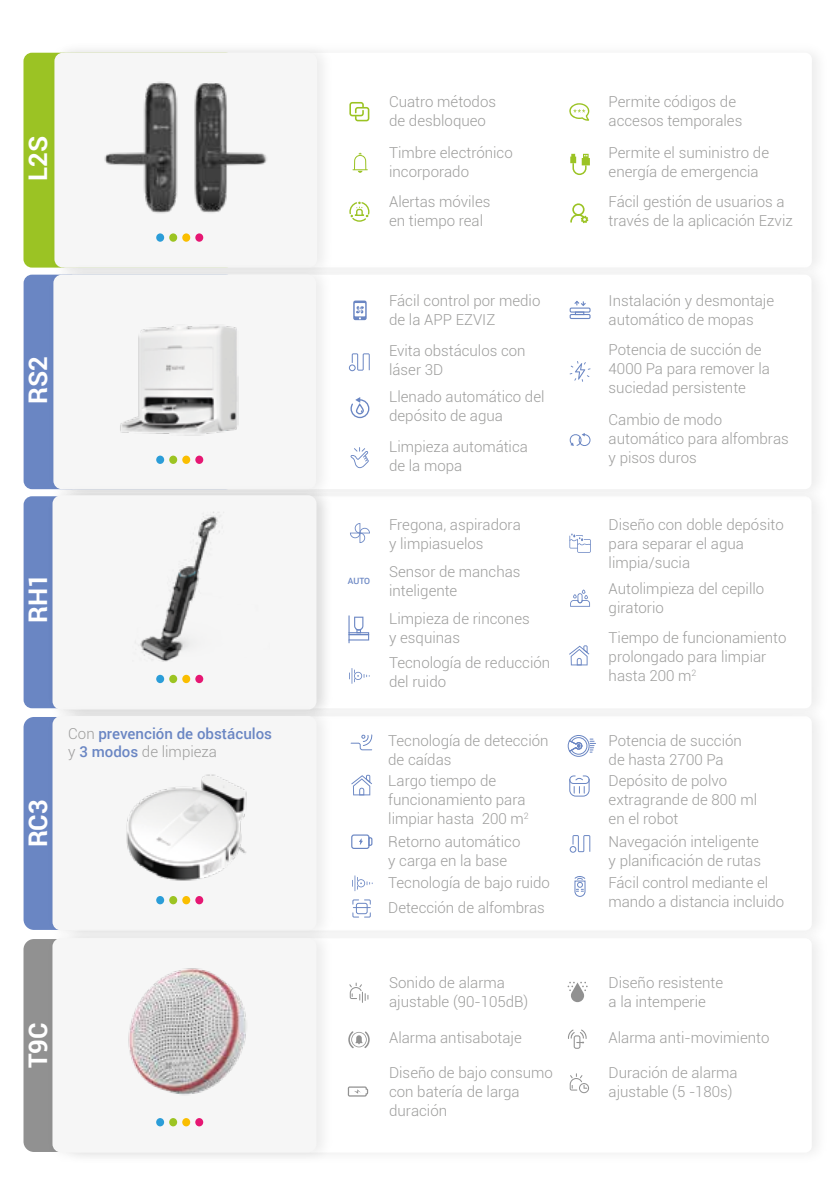
<style>
.page{position:relative;width:840px;height:1191px;background:#fff}
.page>*{position:absolute;margin:0;border:0;box-sizing:border-box;transform-origin:0 0}
.t1{font:700 25.6px "Roboto";color:#fff}
.t2{font:300 15px/19px "Roboto";color:#9d9d9c}
.t3{font:500 15px "Roboto";color:#6a86c3}
.t4{font:500 8.6px "Roboto";color:#6a86c3}
.s1{font-weight:300;color:#9d9d9c}
.s2{color:#9d9c9c}
.s3{font-weight:500;color:#6a86c3}
</style>
<div class="page">
<div style="left:24px;top:496px;width:210px;height:212px;background:#6a86c3;border-radius:8px"></div>
<div style="left:67px;top:496px;width:744px;height:212px;background:#fff;border-radius:7px"></div>
<div style="left:23px;top:53px;width:211px;height:214px;background:#9bc324;border-radius:8px"></div>
<div style="left:24px;top:275px;width:210px;height:214px;background:#6a86c3;border-radius:8px"></div>
<img style="left:43px;top:45px;width:296px;height:213px">
<div style="left:54px;top:53px;width:263px;height:214px;background:#f6f6f6;border-radius:8px"></div>
<div style="left:67px;top:275px;width:744px;height:214px;background:#fff;border-radius:7px"></div>
<img style="left:42px;top:258px;width:296px;height:219px">
<div style="left:53px;top:275px;width:263px;height:214px;background:#f6f6f6;border-radius:8px"></div>
<div style="left:52px;top:495px;width:264px;height:214px;background:#f6f6f6;border-radius:8px"></div>
<img style="left:41px;top:699px;width:298px;height:222px">
<div style="left:52px;top:716px;width:264px;height:214px;background:#f6f6f6;border-radius:8px"></div>
<svg style="left:349px;top:202px;width:20px;height:20px"></svg>
<svg style="left:570px;top:203px;width:18px;height:20px"></svg>
<svg style="left:349px;top:102px;width:20px;height:19px"></svg>
<svg style="left:570px;top:154px;width:19px;height:21px"></svg>
<svg style="left:352px;top:153px;width:15px;height:20px"></svg>
<svg style="left:569px;top:103px;width:20px;height:18px"></svg>
<svg style="left:348px;top:353px;width:21px;height:18px"></svg>
<svg style="left:569px;top:835px;width:21px;height:17px"></svg>
<svg style="left:350px;top:447px;width:18px;height:21px"></svg>
<div style="left:156px;top:455px;width:8px;height:9px;background:#2b9dd8;border-radius:50%"></div>
<div style="left:169px;top:455px;width:8px;height:9px;background:#9cc422;border-radius:50%"></div>
<div style="left:182px;top:455px;width:8px;height:9px;background:#fabe00;border-radius:50%"></div>
<div style="left:195px;top:455px;width:8px;height:9px;background:#e61773;border-radius:50%"></div>
<div style="left:156px;top:233px;width:8px;height:9px;background:#2b9dd8;border-radius:50%"></div>
<div style="left:169px;top:233px;width:8px;height:9px;background:#9cc422;border-radius:50%"></div>
<div style="left:182px;top:233px;width:8px;height:9px;background:#fabe00;border-radius:50%"></div>
<div style="left:195px;top:233px;width:8px;height:9px;background:#e61773;border-radius:50%"></div>
<div style="left:156px;top:675px;width:8px;height:8px;background:#2b9dd8;border-radius:50%"></div>
<div style="left:169px;top:675px;width:8px;height:8px;background:#9cc422;border-radius:50%"></div>
<div style="left:182px;top:675px;width:8px;height:8px;background:#fabe00;border-radius:50%"></div>
<div style="left:195px;top:675px;width:8px;height:8px;background:#e61773;border-radius:50%"></div>
<img style="left:104px;top:81px;width:163px;height:132px">
<img style="left:120px;top:326px;width:119px;height:110px">
<img style="left:41px;top:477px;width:287px;height:202px">
<svg style="left:350px;top:523px;width:20px;height:20px"></svg>
<svg style="left:348px;top:615px;width:21px;height:28px"></svg>
<svg style="left:353px;top:300px;width:13px;height:20px"></svg>
<svg style="left:569px;top:645px;width:20px;height:20px"></svg>
<svg style="left:570px;top:589px;width:19px;height:18px"></svg>
<svg style="left:569px;top:533px;width:21px;height:20px"></svg>
<svg style="left:350px;top:397px;width:20px;height:22px"></svg>
<svg style="left:569px;top:433px;width:21px;height:13px"></svg>
<div style="left:569px;top:307px;width:21px;height:5px;border:1px solid #6a86c3"></div>
<div style="left:569px;top:314px;width:21px;height:5px;border:1px solid #6a86c3"></div>
<div style="left:574px;top:311px;width:10px;height:4px;border:1px solid #6a86c3"></div>
<svg style="left:574px;top:300px;width:12px;height:6px"></svg>
<svg style="left:569px;top:361px;width:21px;height:21px"></svg>
<svg style="left:349px;top:668px;width:20px;height:16px"></svg>
<img style="left:23px;top:739px;width:349px;height:172px">
<svg style="left:567px;top:735px;width:28px;height:22px"></svg>
<svg style="left:569px;top:775px;width:20px;height:22px"></svg>
<svg style="left:350px;top:734px;width:22px;height:17px"></svg>
<svg style="left:352px;top:899px;width:19px;height:19px"></svg>
<svg style="left:574px;top:876px;width:12px;height:21px"></svg>
<div style="left:351px;top:834px;width:18px;height:15px;border:1px solid #6a86c3;border-radius:2px"></div>
<svg style="left:359px;top:836px;width:14px;height:10px"></svg>
<div style="left:23px;top:939px;width:322px;height:213px;background:#919191;border-radius:10px"></div>
<div style="left:67px;top:938px;width:744px;height:214px;background:#fff;border-radius:7px"></div>
<img style="left:41px;top:921px;width:298px;height:236px">
<div style="left:52px;top:938px;width:264px;height:214px;background:#f6f6f6;border-radius:8px"></div>
<img style="left:42px;top:963px;width:292px;height:137px">
<svg style="left:349px;top:982px;width:19px;height:20px"></svg>
<svg style="left:348px;top:1031px;width:21px;height:17px"></svg>
<svg style="left:567px;top:981px;width:20px;height:21px"></svg>
<svg style="left:569px;top:1073px;width:19px;height:20px"></svg>
<div style="left:156px;top:1118px;width:8px;height:8px;background:#2b9dd8;border-radius:50%"></div>
<div style="left:169px;top:1118px;width:8px;height:8px;background:#9cc422;border-radius:50%"></div>
<div style="left:182px;top:1118px;width:8px;height:8px;background:#fabe00;border-radius:50%"></div>
<div style="left:195px;top:1118px;width:8px;height:8px;background:#e61773;border-radius:50%"></div>
<svg style="left:347px;top:1086px;width:21px;height:10px"></svg>
<svg style="left:568px;top:1029px;width:18px;height:19px"></svg>
<h1 class="t1" style="left:20px;top:181px;width:46px;rotate:-90deg">L2S</h1>
<h1 class="t1" style="left:20px;top:404px;width:49px;rotate:-90deg">RS2</h1>
<h1 class="t1" style="left:20px;top:623px;width:51px;rotate:-90deg">RH1</h1>
<h1 class="t1" style="left:20px;top:847px;width:50px;rotate:-90deg">RC3</h1>
<p class="t3" style="left:68px;top:723px;width:205px"><span class="s1">Con</span> prevención de obstáculos</p>
<p class="t2" style="left:68px;top:742px;width:150px"><span class="s2">y</span> <span class="s3">3 modos</span> de limpieza</p>
<h1 class="t1" style="left:20px;top:1068px;width:47px;rotate:-90deg">T9C</h1>
<p class="t2" style="left:389px;top:92px;width:108px">Cuatro métodos de desbloqueo</p>
<p class="t2" style="left:389px;top:143px;width:125px">Timbre electrónico incorporado</p>
<p class="t2" style="left:608px;top:92px;width:135px">Permite códigos de accesos temporales</p>
<p class="t2" style="left:608px;top:143px;width:162px">Permite el suministro de energía de emergencia</p>
<p class="t2" style="left:389px;top:192px;width:103px">Alertas móviles en tiempo real</p>
<p class="t2" style="left:608px;top:192px;width:185px">Fácil gestión de usuarios a través de la aplicación Ezviz</p>
<p class="t4" style="left:348px;top:575px;width:24px">AUTO</p>
<p class="t2" style="left:389px;top:290px;width:153px">Fácil control por medio de la APP EZVIZ</p>
<p class="t2" style="left:389px;top:341px;width:138px">Evita obstáculos con láser 3D</p>
<p class="t2" style="left:389px;top:387px;width:157px">Llenado automático del depósito de agua</p>
<p class="t2" style="left:389px;top:437px;width:140px">Limpieza automática de la mopa</p>
<p class="t2" style="left:389px;top:514px;width:133px">Fregona, aspiradora y limpiasuelos</p>
<p class="t2" style="left:389px;top:561px;width:133px">Sensor de manchas inteligente</p>
<p class="t2" style="left:389px;top:608px;width:142px">Limpieza de rincones y esquinas</p>
<p class="t2" style="left:389px;top:652px;width:162px">Tecnología de reducción del ruido</p>
<p class="t2" style="left:388px;top:731px;width:162px">Tecnología de detección de caídas</p>
<p class="t2" style="left:388px;top:771px;width:142px">Largo tiempo de funcionamiento para limpiar hasta 200 m<sup>2</sup></p>
<p class="t2" style="left:388px;top:831px;width:134px">Retorno automático y carga en la base</p>
<p class="t2" style="left:388px;top:872px;width:163px">Tecnología de bajo ruido</p>
<p class="t2" style="left:388px;top:897px;width:158px">Detección de alfombras</p>
<p class="t2" style="left:608px;top:290px;width:167px">Instalación y desmontaje automático de mopas</p>
<p class="t2" style="left:608px;top:340px;width:163px">Potencia de succión de<br>4000 Pa para remover la suciedad persistente</p>
<p class="t2" style="left:608px;top:410px;width:182px">Cambio de modo automático para alfombras y pisos duros</p>
<p class="t2" style="left:608px;top:514px;width:176px">Diseño con doble depósito para separar el agua limpia/sucia</p>
<p class="t2" style="left:608px;top:579px;width:157px">Autolimpieza del cepillo giratorio</p>
<p class="t2" style="left:608px;top:627px;width:179px">Tiempo de funcionamiento prolongado para limpiar hasta 200 m<sup>2</sup></p>
<p class="t2" style="left:608px;top:731px;width:135px">Potencia de succión de hasta 2700 Pa</p>
<p class="t2" style="left:608px;top:771px;width:150px">Depósito de polvo extragrande de 800 ml en el robot</p>
<p class="t2" style="left:608px;top:831px;width:154px">Navegación inteligente y planificación de rutas</p>
<p class="t2" style="left:608px;top:872px;width:177px">Fácil control mediante el mando a distancia incluido</p>
<p class="t2" style="left:389px;top:972px;width:141px">Sonido de alarma ajustable (90-105dB)</p>
<p class="t2" style="left:608px;top:972px;width:116px">Diseño resistente a la intemperie</p>
<p class="t2" style="left:389px;top:1027px;width:134px">Alarma antisabotaje</p>
<p class="t2" style="left:608px;top:1027px;width:162px">Alarma anti-movimiento</p>
<p class="t2" style="left:389px;top:1062px;width:165px">Diseño de bajo consumo con batería de larga duración</p>
<p class="t2" style="left:608px;top:1062px;width:130px">Duración de alarma ajustable (5 -180s)</p>
</div>
